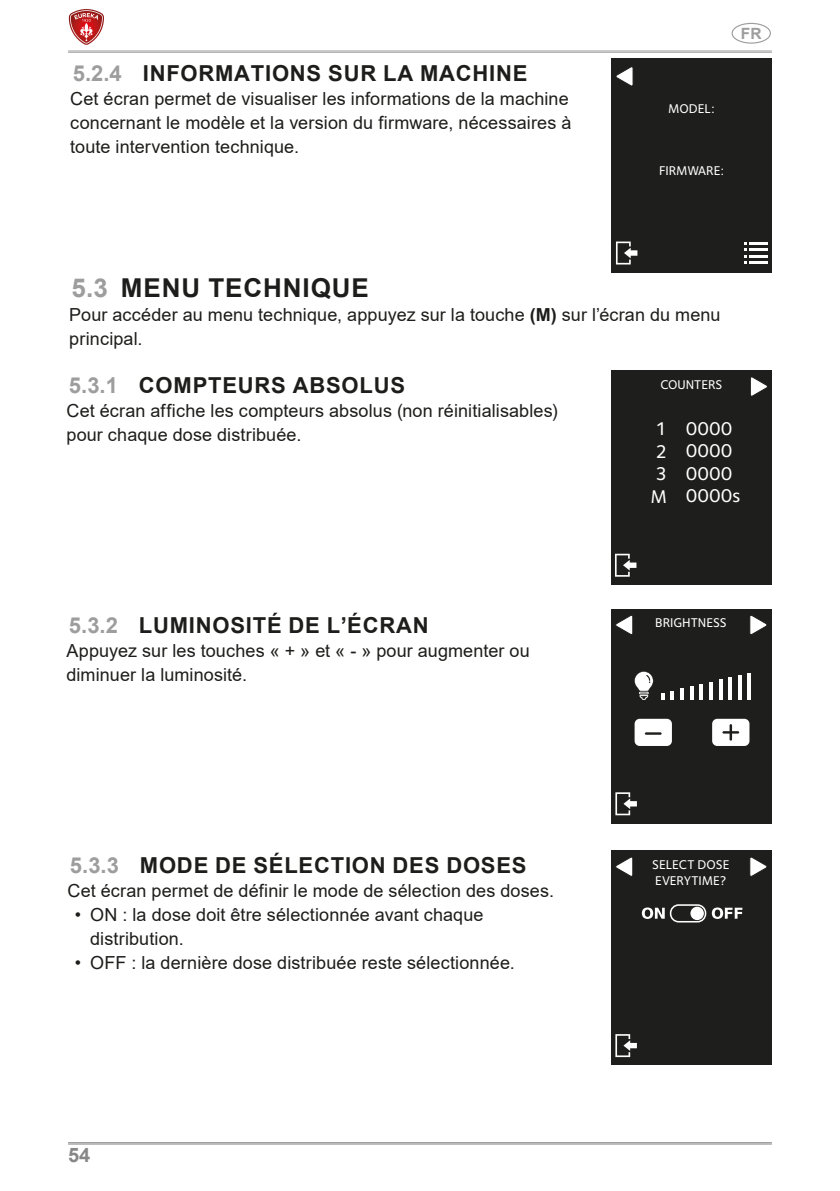
<style>
.page{position:relative;width:840px;height:1191px;background:#fff}
.page>*{position:absolute;margin:0;border:0;box-sizing:border-box;transform-origin:0 0}
.t1{font:700 26px "Arial";letter-spacing:.035em;color:#1d1d1b}
.t2{font:700 22px "Arial";letter-spacing:.035em;color:#1d1d1b}
.t3{font:700 20px "Arial";color:#878787}
.t4{font:500 19px/22.8px "Foundry Sterling";color:#fff;text-align:justify}
.TESTO{font:18px/24px "Arial";letter-spacing:.005em;color:#1d1d1b}
.t5{font:700 15.6px "Arial";color:#9d9d9d}
.t6{font:500 13.2px/15.8px "Foundry Sterling";color:#fff}
.s1{color:#9d9d9d}
.s2{font-weight:700}
</style>
<div class="page">
<svg style="left:69px;top:9px;width:35px;height:36px"></svg>
<hr style="left:68px;top:50px;width:703px;height:1px;background:#a2a2a1">
<hr style="left:68px;top:52px;width:703px;height:1px;background:#a2a2a1">
<hr style="left:68px;top:1142px;width:703px;height:1px;background:#878787">
<hr style="left:68px;top:1143px;width:703px;height:1px;background:#878787">
<div style="left:731px;top:23px;width:39px;height:21px;border:1px solid #9d9d9d;border-radius:50%"></div>
<div style="left:610px;top:58px;width:161px;height:214px;background:#1e1e1c"></div>
<svg style="left:616px;top:66px;width:17px;height:20px"></svg>
<svg style="left:616px;top:241px;width:21px;height:23px"></svg>
<svg style="left:744px;top:242px;width:23px;height:22px"></svg>
<div style="left:610px;top:370px;width:161px;height:215px;background:#1e1e1c"></div>
<svg style="left:615px;top:554px;width:21px;height:22px"></svg>
<svg style="left:750px;top:377px;width:17px;height:19px"></svg>
<div style="left:610px;top:609px;width:161px;height:214px;background:#1e1e1c"></div>
<svg style="left:749px;top:615px;width:18px;height:19px"></svg>
<svg style="left:615px;top:792px;width:21px;height:23px"></svg>
<svg style="left:615px;top:615px;width:17px;height:19px"></svg>
<div style="left:634px;top:719px;width:37px;height:27px;background:#fff;border-radius:5px"></div>
<div style="left:711px;top:719px;width:38px;height:27px;background:#fff;border-radius:5px"></div>
<svg style="left:661px;top:693px;width:3px;height:7px"></svg>
<svg style="left:670px;top:691px;width:4px;height:9px"></svg>
<svg style="left:680px;top:689px;width:3px;height:11px"></svg>
<svg style="left:690px;top:686px;width:3px;height:14px"></svg>
<hr style="left:699px;top:684px;width:3px;height:16px;background:#fff">
<svg style="left:709px;top:682px;width:3px;height:18px"></svg>
<svg style="left:719px;top:680px;width:3px;height:20px"></svg>
<hr style="left:728px;top:677px;width:3px;height:23px;background:#fff">
<svg style="left:738px;top:675px;width:3px;height:25px"></svg>
<hr style="left:747px;top:673px;width:3px;height:27px;background:#fff">
<svg style="left:634px;top:671px;width:19px;height:29px"></svg>
<svg style="left:644px;top:732px;width:17px;height:2px"></svg>
<svg style="left:722px;top:724px;width:16px;height:16px"></svg>
<div style="left:610px;top:850px;width:161px;height:215px;background:#1e1e1c"></div>
<div style="left:669px;top:904px;width:37px;height:18px;border:2px solid #fff;border-radius:8px"></div>
<div style="left:690px;top:906px;width:13px;height:14px;background:#fff;border-radius:50%"></div>
<svg style="left:641px;top:907px;width:23px;height:12px"></svg>
<svg style="left:711px;top:907px;width:31px;height:12px"></svg>
<svg style="left:749px;top:857px;width:18px;height:19px"></svg>
<svg style="left:615px;top:1034px;width:21px;height:23px"></svg>
<svg style="left:615px;top:857px;width:17px;height:19px"></svg>
<p class="t2" style="left:73px;top:57px;width:456px"><span class="s1">5.2.4</span> INFORMATIONS SUR LA MACHINE</p>
<p class="TESTO" style="left:70px;top:86px;width:502px">Cet écran permet de visualiser les informations de la machine concernant le modèle et la version du firmware, nécessaires à toute intervention technique.</p>
<p class="t5" style="left:740px;top:23px;width:22px">FR</p>
<p class="t6" style="left:667px;top:100px;width:48px">MODEL:</p>
<p class="t6" style="left:658px;top:162px;width:66px">FIRMWARE:</p>
<p class="t1" style="left:72px;top:269px;width:298px"><span class="s1">5.3</span> MENU TECHNIQUE</p>
<p class="TESTO" style="left:69px;top:302px;width:652px">Pour accéder au menu technique, appuyez sur la touche <span class="s2">(M)</span> sur l’écran du menu principal.</p>
<p class="t2" style="left:69px;top:369px;width:337px"><span class="s1">5.3.1</span> COMPTEURS ABSOLUS</p>
<p class="TESTO" style="left:66px;top:398px;width:492px">Cet écran affiche les compteurs absolus (non réinitialisables) pour chaque dose distribuée.</p>
<p class="t2" style="left:69px;top:609px;width:361px"><span class="s1">5.3.2</span> LUMINOSITÉ DE L’ÉCRAN</p>
<p class="TESTO" style="left:66px;top:638px;width:464px">Appuyez sur les touches « + » et « - » pour augmenter ou diminuer la luminosité.</p>
<p class="t2" style="left:70px;top:849px;width:458px"><span class="s1">5.3.3</span> MODE DE SÉLECTION DES DOSES</p>
<p class="TESTO" style="left:67px;top:878px;width:488px">Cet écran permet de définir le mode de sélection des doses.</p>
<p class="TESTO" style="left:90px;top:902px;width:394px;text-indent:-15px">• ON : la dose doit être sélectionnée avant chaque distribution.</p>
<p class="TESTO" style="left:75px;top:950px;width:441px">• OFF : la dernière dose distribuée reste sélectionnée.</p>
<p class="t3" style="left:68px;top:1140px;width:24px">54</p>
<p class="t6" style="left:660px;top:377px;width:63px">COUNTERS</p>
<p class="t4" style="left:650px;top:417px;width:18px">1<br>2<br>3<br>M</p>
<p class="t4" style="left:685px;top:417px;width:56px;text-align:left">0000<br>0000<br>0000<br>0000s</p>
<p class="t6" style="left:654px;top:615px;width:73px">BRIGHTNESS</p>
<p class="t6" style="left:652px;top:857px;width:79px">SELECT DOSE<br>EVERYTIME?</p>
</div>
